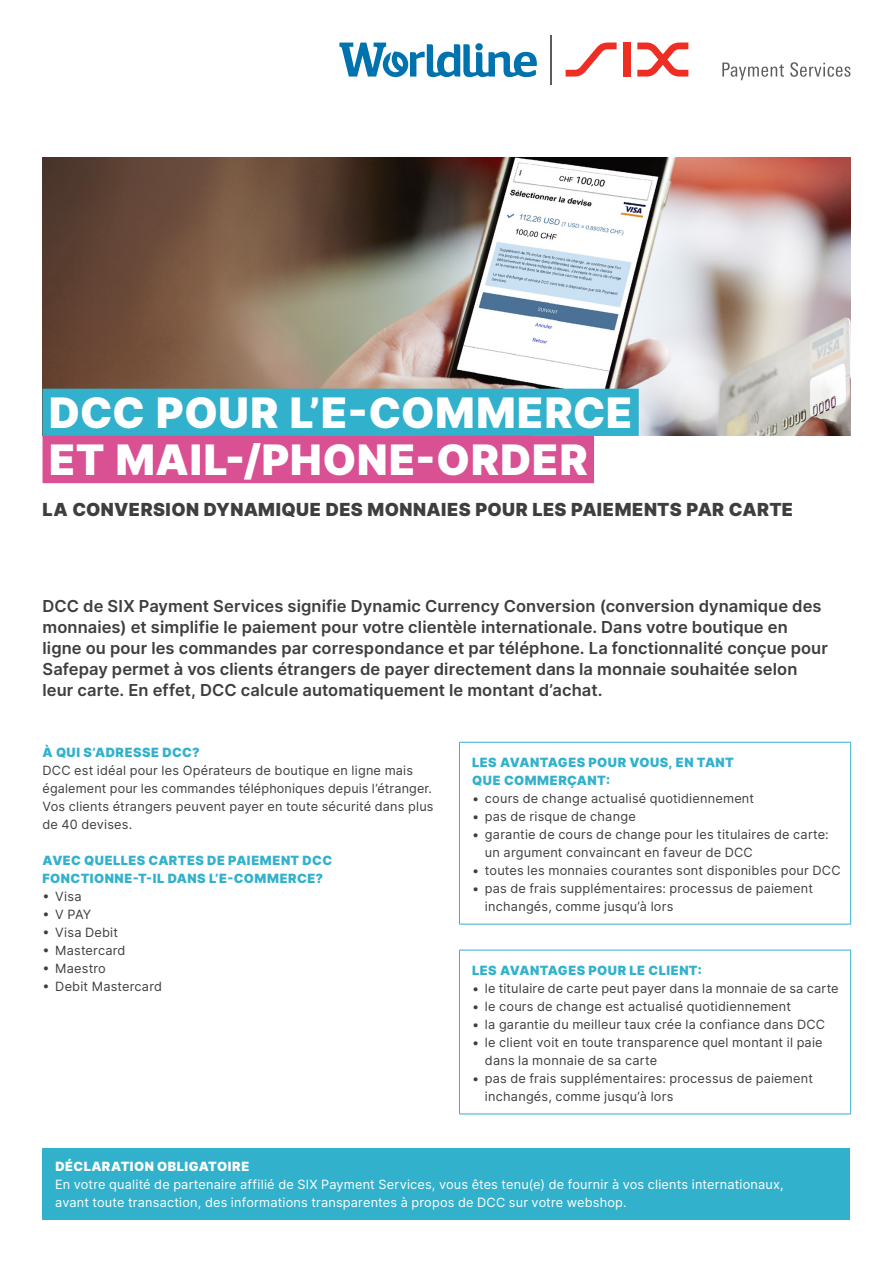
<style>
.page{position:relative;width:893px;height:1263px;background:#fff}
.page>*{position:absolute;margin:0;border:0;box-sizing:border-box;transform-origin:0 0}
.t1{font:900 42px/47.2px "Inter";letter-spacing:.025em;color:#fff}
.t2{font:900 18px "Inter";letter-spacing:.02em;color:#3e3e3f}
.t3{font:600 16.5px/21px "Inter";letter-spacing:.005em;color:#3e3e3f}
.t4{font:12.75px/18px "Inter";letter-spacing:.015em;color:#3e3e3f}
.t5{font:12.75px/18px "Inter";letter-spacing:.015em;color:#fff}
.t6{font:900 12.75px/18px "Inter";letter-spacing:.035em;color:#32b1cc}
.t7{font:900 12.75px "Inter";letter-spacing:.04em;color:#fff}
</style>
<div class="page">
<img style="left:43px;top:158px;width:807px;height:278px">
<div style="left:43px;top:389px;width:596px;height:47px;background:#32b1cc"></div>
<div style="left:43px;top:436px;width:551px;height:47px;background:#d95093"></div>
<hr style="left:459px;top:742px;width:392px;height:1px;background:#32b1cc">
<hr style="left:459px;top:742px;width:1px;height:182px;background:#32b1cc">
<hr style="left:850px;top:742px;width:1px;height:182px;background:#32b1cc">
<hr style="left:459px;top:924px;width:392px;height:1px;background:#32b1cc">
<hr style="left:459px;top:950px;width:392px;height:1px;background:#32b1cc">
<hr style="left:459px;top:950px;width:1px;height:164px;background:#32b1cc">
<hr style="left:850px;top:950px;width:1px;height:164px;background:#32b1cc">
<hr style="left:459px;top:1114px;width:392px;height:1px;background:#32b1cc">
<div style="left:43px;top:1148px;width:807px;height:72px;background:#32b1cc"></div>
<svg style="left:339px;top:43px;width:198px;height:34px"></svg>
<svg style="left:566px;top:43px;width:51px;height:34px"></svg>
<div style="left:623px;top:43px;width:8px;height:34px;background:#ee2e22"></div>
<svg style="left:637px;top:43px;width:51px;height:34px"></svg>
<svg style="left:722px;top:62px;width:128px;height:18px"></svg>
<hr style="left:550px;top:35px;width:2px;height:49px;background:#5c5c5f">
<h1 class="t1" style="left:49px;top:388px;width:585px">DCC POUR L’E-COMMERCE<br>ET MAIL-/PHONE-ORDER</h1>
<h2 class="t2" style="left:43px;top:496px;width:752px">LA CONVERSION DYNAMIQUE DES MONNAIES POUR LES PAIEMENTS PAR CARTE</h2>
<p class="t3" style="left:43px;top:595px;width:787px">DCC de SIX Payment Services signifie Dynamic Currency Conversion (conversion dynamique des monnaies) et simplifie le paiement pour votre clientèle internationale. Dans votre boutique en ligne ou pour les commandes par correspondance et par téléphone. La fonctionnalité conçue pour Safepay permet à vos clients étrangers de payer directement dans la monnaie souhaitée selon leur carte. En effet, DCC calcule automatiquement le montant d’achat.</p>
<p class="t6" style="left:43px;top:743px;width:159px">À QUI S’ADRESSE DCC?</p>
<p class="t4" style="left:43px;top:761px;width:393px">DCC est idéal pour les Opérateurs de boutique en ligne mais également pour les commandes téléphoniques depuis l’étranger.<br>Vos clients étrangers peuvent payer en toute sécurité dans plus de 40 devises.</p>
<p class="t6" style="left:43px;top:851px;width:291px">AVEC QUELLES CARTES DE PAIEMENT DCC<br>FONCTIONNE-T-IL DANS L’E-COMMERCE?</p>
<p class="t4" style="left:43px;top:887px;width:41px">• Visa</p>
<p class="t4" style="left:43px;top:905px;width:50px">• V PAY</p>
<p class="t4" style="left:43px;top:923px;width:77px">• Visa Debit</p>
<p class="t4" style="left:43px;top:941px;width:85px">• Mastercard</p>
<p class="t4" style="left:43px;top:959px;width:65px">• Maestro</p>
<p class="t4" style="left:43px;top:977px;width:121px">• Debit Mastercard</p>
<p class="t6" style="left:472px;top:753px;width:263px">LES AVANTAGES POUR VOUS, EN TANT<br>QUE COMMERÇANT:</p>
<p class="t4" style="left:472px;top:789px;width:283px">• cours de change actualisé quotidiennement</p>
<p class="t4" style="left:472px;top:807px;width:165px">• pas de risque de change</p>
<p class="t4" style="left:485px;top:825px;width:345px;text-indent:-13px">• garantie de cours de change pour les titulaires de carte: un argument convaincant en faveur de DCC</p>
<p class="t4" style="left:472px;top:861px;width:370px">• toutes les monnaies courantes sont disponibles pour DCC</p>
<p class="t4" style="left:485px;top:879px;width:330px;text-indent:-13px">• pas de frais supplémentaires: processus de paiement inchangés, comme jusqu’à lors</p>
<p class="t6" style="left:472px;top:961px;width:231px">LES AVANTAGES POUR LE CLIENT:</p>
<p class="t4" style="left:472px;top:979px;width:368px">• le titulaire de carte peut payer dans la monnaie de sa carte</p>
<p class="t4" style="left:472px;top:997px;width:320px">• le cours de change est actualisé quotidiennement</p>
<p class="t4" style="left:472px;top:1015px;width:354px">• la garantie du meilleur taux crée la confiance dans DCC</p>
<p class="t4" style="left:485px;top:1033px;width:339px;text-indent:-13px">• le client voit en toute transparence quel montant il paie dans la monnaie de sa carte</p>
<p class="t4" style="left:485px;top:1069px;width:330px;text-indent:-13px">• pas de frais supplémentaires: processus de paiement inchangés, comme jusqu’à lors</p>
<p class="t7" style="left:55px;top:1157px;width:195px">DÉCLARATION OBLIGATOIRE</p>
<p class="t5" style="left:55px;top:1175px;width:730px">En votre qualité de partenaire affilié de SIX Payment Services, vous êtes tenu(e) de fournir à vos clients internationaux, avant toute transaction, des informations transparentes à propos de DCC sur votre webshop.</p>
</div>
